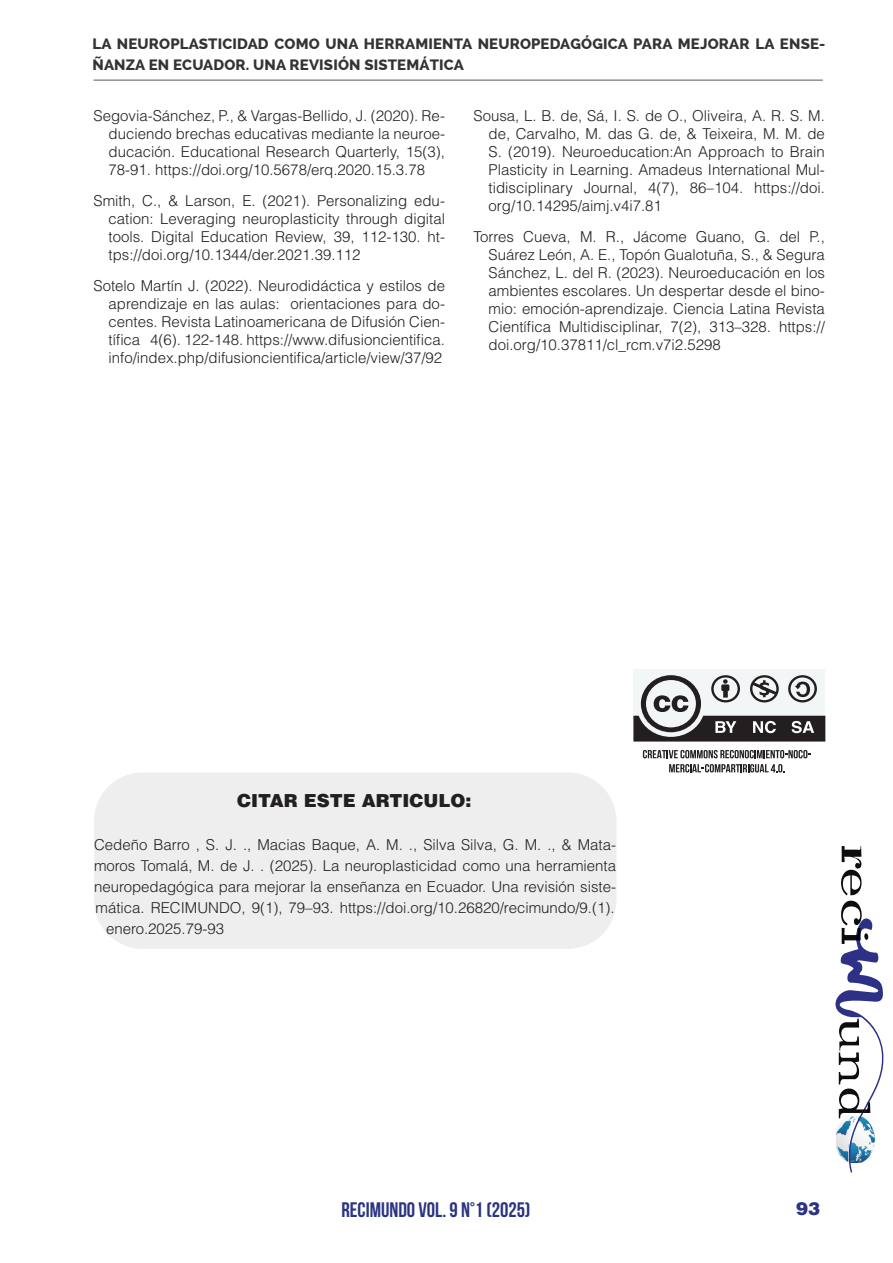
<style>
.page{position:relative;width:893px;height:1263px;background:#fff}
.page>*{position:absolute;margin:0;border:0;box-sizing:border-box;transform-origin:0 0}
.t1{font:700 21px "Bebas Neue";color:#2b3481}
.t2{font:900 18px "Helvetica LT Std";color:#231f20}
.t3{font:900 18px "Helvetica LT Std";color:#2b3481}
.t4{font:300 15px/18px "Helvetica LT Std";color:#231f20;text-align:justify}
.t5{font:800 15px/21px "Raleway";letter-spacing:.01em;color:#333}
</style>
<div class="page">
<hr style="left:94px;top:80px;width:729px;height:1px;background:#545557">
<svg style="left:841px;top:846px;width:20px;height:49px"></svg>
<svg style="left:835px;top:901px;width:49px;height:272px"></svg>
<svg style="left:643px;top:750px;width:168px;height:8px"></svg>
<svg style="left:669px;top:764px;width:115px;height:8px"></svg>
<div style="left:633px;top:668px;width:192px;height:73px;background:#f3f6f7"></div>
<svg style="left:633px;top:675px;width:192px;height:66px"></svg>
<div style="left:94px;top:772px;width:522px;height:177px;background:#edeeed;border-radius:49px"></div>
<p class="t5" style="left:92px;top:33px;width:734px">LA NEUROPLASTICIDAD COMO UNA HERRAMIENTA NEUROPEDAGÓGICA PARA MEJORAR LA ENSE-<br>ÑANZA EN ECUADOR. UNA REVISIÓN SISTEMÁTICA</p>
<p class="t4" style="left:109px;top:107px;width:338px;text-indent:-15px">Segovia-Sánchez, P., &amp; Vargas-Bellido, J. (2020). Re&shy;duciendo brechas educativas mediante la neuroe&shy;ducación. Educational Research Quarterly, 15(3), 78-91. https://doi.org/10.5678/erq.2020.15.3.78</p>
<p class="t4" style="left:109px;top:192px;width:338px;text-indent:-15px">Smith, C., &amp; Larson, E. (2021). Personalizing edu&shy;cation: Leveraging neuroplasticity through digital tools. Digital Education Review, 39, 112-130. ht&shy;tps://doi.org/10.1344/der.2021.39.112</p>
<p class="t4" style="left:109px;top:276px;width:338px;text-indent:-15px">Sotelo Martín J. (2022). Neurodidáctica y estilos de aprendizaje en las aulas: orientaciones para do&shy;centes. Revista Latinoamericana de Difusión Cien&shy;tífica 4(6). 122-148. https://www.difusioncientifica. info/index.php/difusioncientifica/article/view/37/92</p>
<p class="t4" style="left:488px;top:107px;width:338px;text-indent:-15px">Sousa, L. B. de, Sá, I. S. de O., Oliveira, A. R. S. M. de, Carvalho, M. das G. de, &amp; Teixeira, M. M. de S. (2019). Neuroeducation:An Approach to Brain Plasticity in Learning. Amadeus International Mul&shy;tidisciplinary Journal, 4(7), 86–104. https://doi. org/10.14295/aimj.v4i7.81</p>
<p class="t4" style="left:488px;top:228px;width:338px;text-indent:-15px">Torres Cueva, M. R., Jácome Guano, G. del P., Suárez León, A. E., Topón Gualotuña, S., &amp; Segura Sánchez, L. del R. (2023). Neuroeducación en los ambientes escolares. Un despertar desde el bino&shy;mio: emoción-aprendizaje. Ciencia Latina Revista Científica Multidisciplinar, 7(2), 313–328. https:// doi.org/10.37811/cl_rcm.v7i2.5298</p>
<p class="t2" style="left:237px;top:789px;width:236px">CITAR ESTE ARTICULO:</p>
<p class="t4" style="left:94px;top:835px;width:524px">Cedeño Barro , S. J. ., Macias Baque, A. M. ., Silva Silva, G. M. ., &amp; Mata-</p>
<p class="t4" style="left:94px;top:856px;width:524px">moros Tomalá, M. de J. . (2025). La neuroplasticidad como una herramienta</p>
<p class="t4" style="left:94px;top:877px;width:524px">neuropedagógica para mejorar la enseñanza en Ecuador. Una revisión siste-</p>
<p class="t4" style="left:96px;top:898px;width:521px">mática. RECIMUNDO, 9(1), 79–93. https://doi.org/10.26820/recimundo/9.(1).</p>
<p class="t4" style="left:106px;top:919px;width:120px">enero.2025.79-93</p>
<h1 class="t1" style="left:341px;top:1198px;width:190px">RECIMUNDO VOL. 9 N°1 (2025)</h1>
<p class="t3" style="left:796px;top:1197px;width:26px">93</p>
</div>
